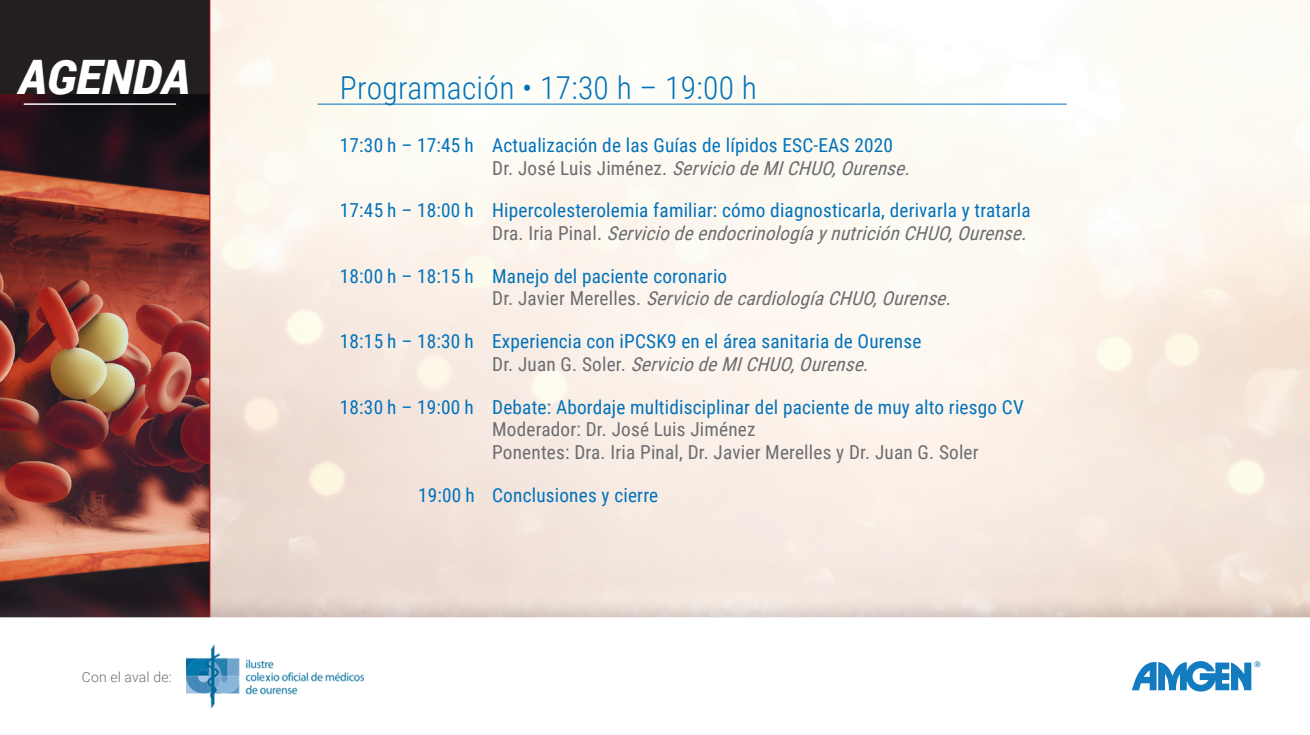
<style>
.page{position:relative;width:1310px;height:735px;background:#fff}
.page>*{position:absolute;margin:0;border:0;box-sizing:border-box;transform-origin:0 0}
.Copy_26pt_-_Condense{font:italic 900 47.43px "Roboto";color:#fff}
.t1{font:300 31.5px "Roboto Condensed";letter-spacing:.01em;color:#0072bc}
.Copy_26pt_-_Condense-2{font:19.25px "Roboto Condensed";letter-spacing:.01em;color:#0072bc}
.Copy_26pt_-_Condense-3{font:italic 19.25px "Roboto Condensed";color:#6c6d70}
.t2{font:19.25px "Roboto Condensed";letter-spacing:.01em;color:#6c6d70}
.Copy_26pt_-_Condense-4{font:300 14px "Roboto";letter-spacing:.01em;color:#6c6d70}
.s1{font-style:normal}
</style>
<div class="page">
<div style="left:0;top:0;width:209px;height:734px;background:#231f20"></div>
<img style="left:0;top:94px;width:209px;height:500px">
<hr style="left:209px;top:0;width:1px;height:734px;background:#b00d15">
<hr style="left:24px;top:103px;width:152px;height:2px;background:#fff">
<hr style="left:317px;top:104px;width:750px;height:1px;background:#0072bc">
<div style="left:0;top:594px;width:1310px;height:140px;background:#796569;opacity:.31"></div>
<svg style="left:0;top:617px;width:1310px;height:117px"></svg>
<svg style="left:1132px;top:660px;width:128px;height:31px"></svg>
<img style="left:186px;top:644px;width:177px;height:63px">
<p class="Copy_26pt_-_Condense" style="left:19px;top:44px;width:173px">AGENDA</p>
<p class="Copy_26pt_-_Condense-4" style="left:82px;top:666px;width:91px">Con el aval de:</p>
<p class="t1" style="left:340px;top:66px;width:418px">Programación • 17:30 h – 19:00 h</p>
<p class="Copy_26pt_-_Condense-2" style="left:340px;top:131px;width:554px">17:30 h – 17:45 h Actualización de las Guías de lípidos ESC-EAS 2020</p>
<p class="Copy_26pt_-_Condense-3" style="left:492px;top:154px;width:425px"><span class="s1">D r . J o s é L u i s J i m é n e z .</span> ServiciodeMICHUO,Ourense.</p>
<p class="Copy_26pt_-_Condense-2" style="left:340px;top:197px;width:692px">17:45 h – 18:00 h Hipercolesterolemia familiar: cómo diagnosticarla, derivarla y tratarla</p>
<p class="Copy_26pt_-_Condense-3" style="left:492px;top:219px;width:542px"><span class="s1">D r a . I r i a P i n a l .</span> ServiciodeendocrinologíaynutriciónCHUO,Ourense.</p>
<p class="Copy_26pt_-_Condense-2" style="left:340px;top:262px;width:389px">18:00 h – 18:15 h Manejo del paciente coronario</p>
<p class="Copy_26pt_-_Condense-3" style="left:492px;top:285px;width:467px"><span class="s1">D r . J a v i e r M e r e l l e s .</span> ServiciodecardiologíaCHUO,Ourense.</p>
<p class="Copy_26pt_-_Condense-2" style="left:340px;top:327px;width:583px">18:15 h – 18:30 h Experiencia con iPCSK9 en el área sanitaria de Ourense</p>
<p class="Copy_26pt_-_Condense-3" style="left:492px;top:350px;width:384px"><span class="s1">D r . J u a n G . S o l e r .</span> ServiciodeMICHUO,Ourense.</p>
<p class="Copy_26pt_-_Condense-2" style="left:340px;top:393px;width:685px">18:30 h – 19:00 h Debate: Abordaje multidisciplinar del paciente de muy alto riesgo CV</p>
<p class="t2" style="left:492px;top:415px;width:265px">Moderador: Dr. José Luis Jiménez</p>
<p class="t2" style="left:492px;top:438px;width:488px">Ponentes: Dra. Iria Pinal, Dr. Javier Merelles y Dr. Juan G. Soler</p>
<p class="Copy_26pt_-_Condense-2" style="left:418px;top:481px;width:242px">19:00 h Conclusiones y cierre</p>
</div>
